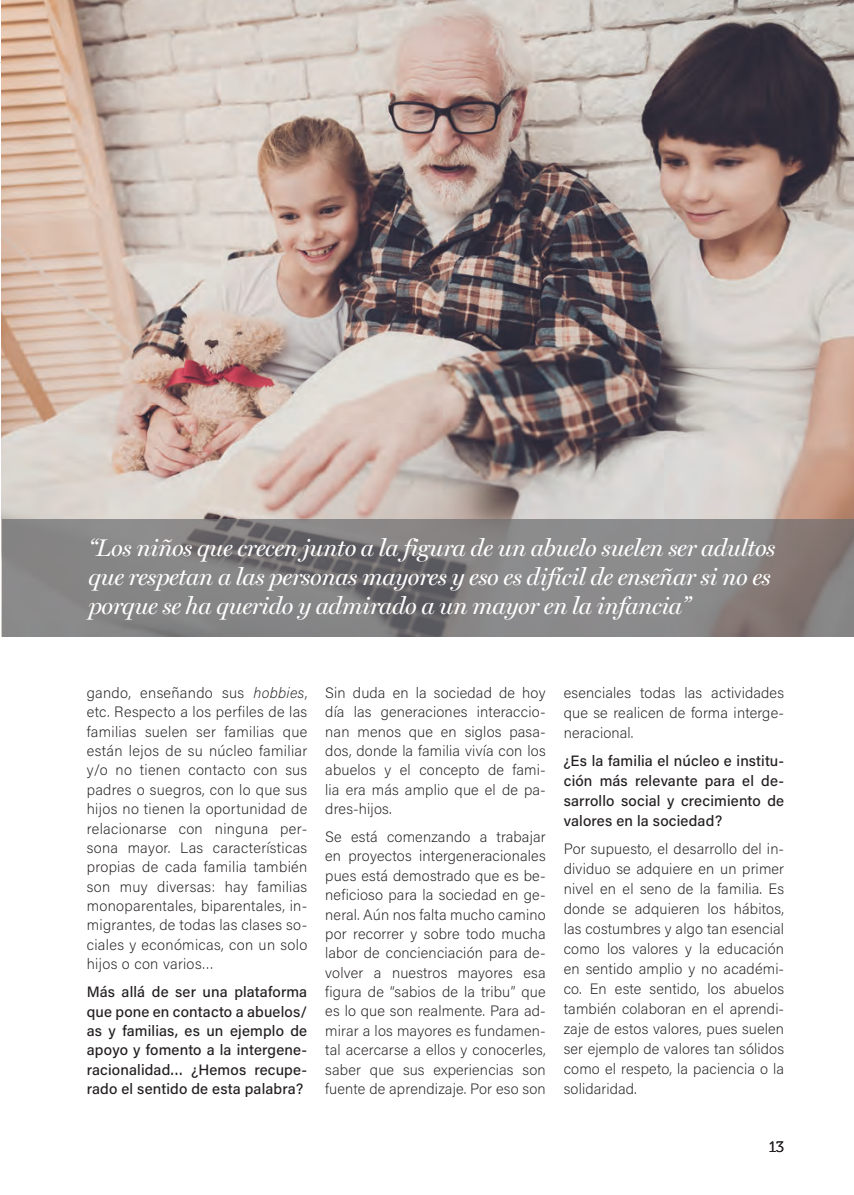
<style>
.page{position:relative;width:854px;height:1195px;background:#fff}
.page>*{position:absolute;margin:0;border:0;box-sizing:border-box;transform-origin:0 0}
.FRASE_SUMARIO{font:italic 24.3px/29.1px "Miller Display";letter-spacing:-.02em;color:#fff}
.t1{font:200 15px/19.4px "Acumin Pro";letter-spacing:.01em;color:#231f20;text-align:justify}
.t2{font:500 15px/19.4px "Acumin Pro";letter-spacing:.01em;color:#231f20;text-align:justify}
.t3{font:15px "Museo 300";color:#231f20;scale:1.05 1}
.s1{font-style:italic}
</style>
<div class="page">
<img style="left:2px;top:0;width:852px;height:519px">
<svg style="left:2px;top:519px;width:852px;height:117px;background:#828081"></svg>
<p class="FRASE_SUMARIO" style="left:88px;top:532px;width:689px">“Los niños que crecen junto a la figura de un abuelo suelen ser adultos que respetan a las personas mayores y eso es difícil de enseñar si no es porque se ha querido y admirado a un mayor en la infancia”</p>
<p class="t1" style="left:87px;top:682px;width:222px">gando, enseñando sus <span class="s1">hobbies</span>, etc. Respecto a los perfiles de las familias suelen ser familias que están lejos de su núcleo familiar y/o no tienen contacto con sus padres o suegros, con lo que sus hijos no tienen la oportunidad de relacionarse con ninguna per&shy;sona mayor. Las características propias de cada familia también son muy diversas: hay familias monoparentales, biparentales, in&shy;migrantes, de todas las clases so&shy;ciales y económicas, con un solo hijos o con varios…</p>
<p class="t2" style="left:87px;top:981px;width:222px">Más allá de ser una plataforma que pone en contacto a abuelos/ as y familias, es un ejemplo de apoyo y fomento a la intergene&shy;racionalidad… ¿Hemos recupe&shy;rado el sentido de esta palabra?</p>
<p class="t1" style="left:325px;top:682px;width:222px">Sin duda en la sociedad de hoy día las generaciones interaccio&shy;nan menos que en siglos pasa&shy;dos, donde la familia vivía con los abuelos y el concepto de fami&shy;lia era más amplio que el de pa&shy;dres-hijos.</p>
<p class="t1" style="left:325px;top:826px;width:222px">Se está comenzando a trabajar en proyectos intergeneracionales pues está demostrado que es be&shy;neficioso para la sociedad en ge&shy;neral. Aún nos falta mucho camino por recorrer y sobre todo mucha labor de concienciación para de&shy;volver a nuestros mayores esa figura de “sabios de la tribu” que es lo que son realmente. Para ad&shy;mirar a los mayores es fundamen&shy;tal acercarse a ellos y conocerles, saber que sus experiencias son fuente de aprendizaje. Por eso son</p>
<p class="t1" style="left:564px;top:681px;width:222px;line-height:20px">esenciales todas las actividades que se realicen de forma interge&shy;neracional.</p>
<p class="t2" style="left:564px;top:750px;width:222px;line-height:20px">¿Es la familia el núcleo e institu&shy;ción más relevante para el de&shy;sarrollo social y crecimiento de valores en la sociedad?</p>
<p class="t1" style="left:564px;top:838px;width:222px;line-height:20px">Por supuesto, el desarrollo del in&shy;dividuo se adquiere en un primer nivel en el seno de la familia. Es donde se adquieren los hábitos, las costumbres y algo tan esencial como los valores y la educación en sentido amplio y no académi&shy;co. En este sentido, los abuelos también colaboran en el aprendi&shy;zaje de estos valores, pues suelen ser ejemplo de valores tan sólidos como el respeto, la paciencia o la solidaridad.</p>
<p class="t3" style="left:769px;top:1138px;width:16px">13</p>
</div>
